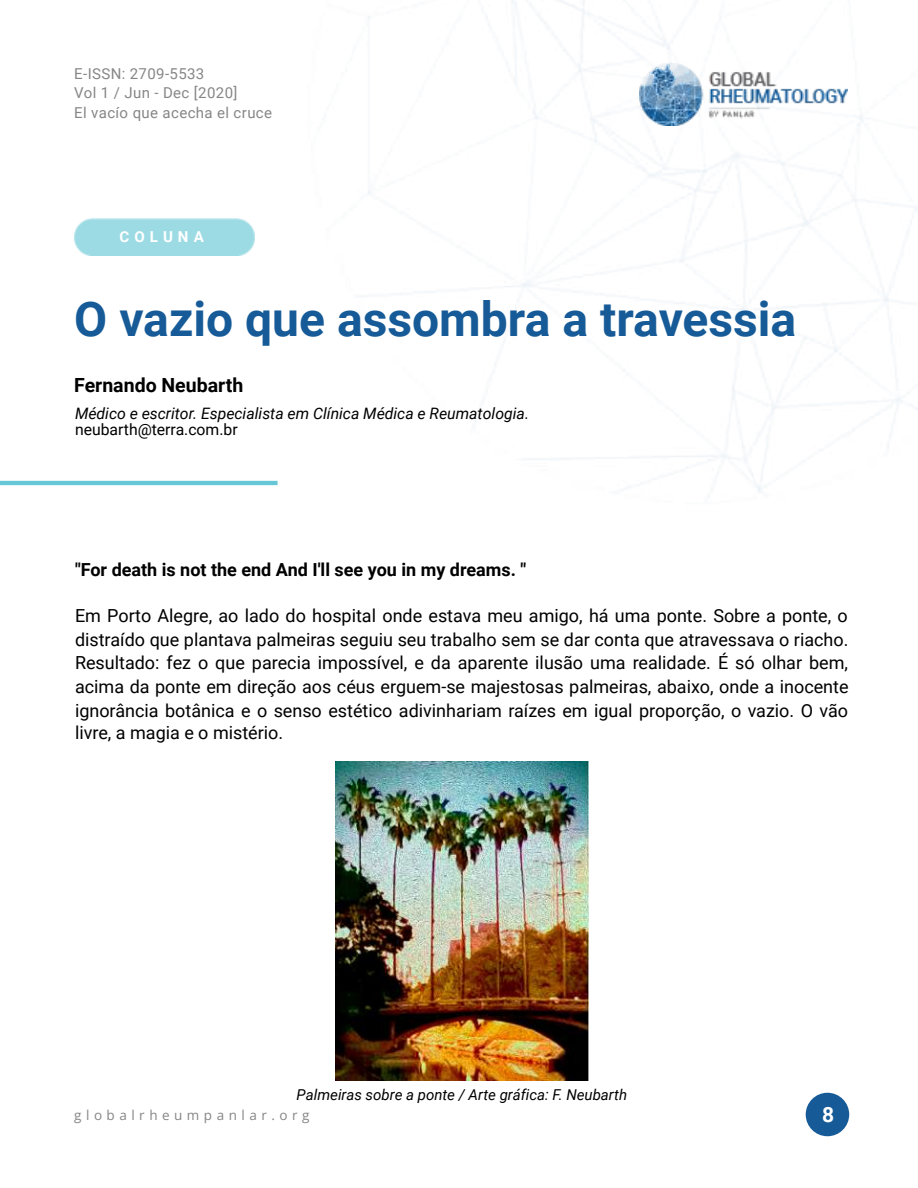
<style>
.page{position:relative;width:918px;height:1188px;background:#fff}
.page>*{position:absolute;margin:0;border:0;box-sizing:border-box;transform-origin:0 0}
.t1{font:700 48px "Roboto";color:#165b97}
.t2{font:700 21px "Roboto";color:#fff}
.t3{font:700 19.6px "Roboto";color:#000}
.t4{font:18px/23.4px "Roboto";color:#000;text-align:justify}
.t5{font:700 18px "Roboto";color:#000}
.t6{font:italic 15.8px "Roboto";color:#000}
.t7{font:15.8px "Roboto";color:#000}
.t8{font:15px/19.6px "Roboto";letter-spacing:.025em;color:#868686}
.t9{font:italic 15px "Roboto";color:#000}
.t10{font:700 15px "Roboto";letter-spacing:.335em;color:#fff}
.t11{font:13.6px "Open Sans";letter-spacing:.335em;color:#868686}
</style>
<div class="page">
<img style="left:243px;top:0;width:675px;height:497px">
<img style="left:639px;top:64px;width:209px;height:61px">
<img style="left:74px;top:218px;width:180px;height:38px">
<hr style="left:0;top:481px;width:278px;height:4px;background:#66c8d6">
<div style="left:806px;top:1093px;width:43px;height:43px;background:#165b97;border-radius:50%"></div>
<img style="left:335px;top:761px;width:254px;height:320px">
<p class="t8" style="left:74px;top:64px;width:199px">E-ISSN: 2709-5533<br>Vol 1 / Jun - Dec [2020]<br>El vacío que acecha el cruce</p>
<p class="t10" style="left:120px;top:228px;width:86px">COLUNA</p>
<h1 class="t1" style="left:74px;top:292px;width:723px">O vazio que assombra a travessia</h1>
<p class="t3" style="left:74px;top:373px;width:171px">Fernando Neubarth</p>
<p class="t6" style="left:75px;top:404px;width:455px">Médico e escritor. Especialista em Clínica Médica e Reumatologia.</p>
<p class="t7" style="left:75px;top:420px;width:164px">neubarth@terra.com.br</p>
<p class="t5" style="left:75px;top:559px;width:453px">"For death is not the end And I'll see you in my dreams. "</p>
<p class="t4" style="left:75px;top:604px;width:775px">Em Porto Alegre, ao lado do hospital onde estava meu amigo, há uma ponte. Sobre a ponte, o distraído que plantava palmeiras seguiu seu trabalho sem se dar conta que atravessava o riacho.<br>Resultado: fez o que parecia impossível, e da aparente ilusão uma realidade. É só olhar bem, acima da ponte em direção aos céus erguem-se majestosas palmeiras, abaixo, onde a inocente ignorância botânica e o senso estético adivinhariam raízes em igual proporção, o vazio. O vão livre, a magia e o mistério.</p>
<p class="t9" style="left:297px;top:1086px;width:332px">Palmeiras sobre a ponte / Arte gráfica: F. Neubarth</p>
<p class="t11" style="left:74px;top:1105px;width:237px">globalrheumpanlar.org</p>
<p class="t2" style="left:822px;top:1103px;width:14px">8</p>
</div>
